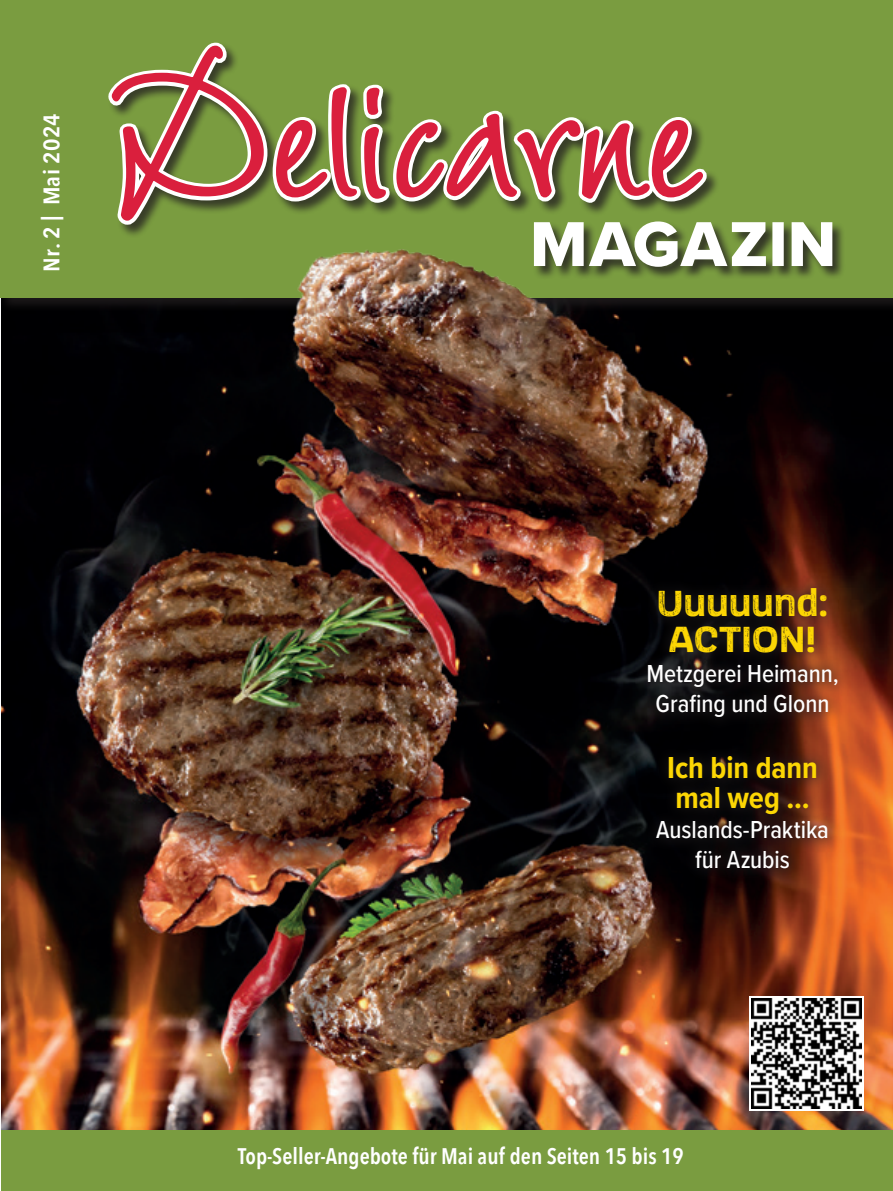
<style>
.page{position:relative;width:893px;height:1191px;background:#fff}
.page>*{position:absolute;margin:0;border:0;box-sizing:border-box;transform-origin:0 0}
.t1{font:700 37.5px/36px "Scarlet Wood";letter-spacing:-.005em;color:#fcd604;text-align:center}
.t2{font:700 31.5px/30px "Proxima Nova Cond";letter-spacing:-.005em;color:#fcd604}
.t3{font:500 25.5px/30px "Proxima Nova Cond";letter-spacing:-.005em;color:#fff;text-align:center}
.t4{font:600 22.5px "Avenir Next Condensed";color:#fff}
.t5{font:600 22.5px "Avenir Next Condensed";color:#fff;scale:1.11 1}
</style>
<div class="page">
<img style="left:1px;top:312px;width:892px;height:818px">
<div style="left:0;top:0;width:893px;height:312px;background:#231f20;opacity:.75"></div>
<div style="left:0;top:0;width:893px;height:298px;background:#7a9c40"></div>
<div style="left:533px;top:220px;width:313px;height:60px;background:#231f20;opacity:.8"></div>
<svg style="left:108px;top:43px;width:724px;height:224px"></svg>
<svg style="left:634px;top:574px;width:217px;height:157px"></svg>
<svg style="left:643px;top:743px;width:198px;height:138px"></svg>
<div style="left:749px;top:996px;width:115px;height:115px;background:#fff"></div>
<img style="left:751px;top:998px;width:111px;height:110px">
<img style="left:292px;top:244px;width:245px;height:72px">
<div style="left:1px;top:1130px;width:892px;height:61px;background:#7a9c40"></div>
<p class="t5" style="left:32px;top:272px;width:144px;rotate:-90deg">Nr. 2 | Mai 2024</p>
<h1 class="t1" style="left:656px;top:583px;width:174px">Uuuuund:<br>ACTION!</h1>
<p class="t3" style="left:646px;top:657px;width:194px">Metzgerei Heimann,<br>Grafing und Glonn</p>
<p class="t2" style="left:667px;top:751px;width:152px">Ich bin dann mal weg ...</p>
<p class="t3" style="left:656px;top:813px;width:174px">Auslands-Praktika für Azubis</p>
<p class="t4" style="left:238px;top:1137px;width:447px">Top-Seller-Angebote für Mai auf den Seiten 15 bis 19</p>
</div>
